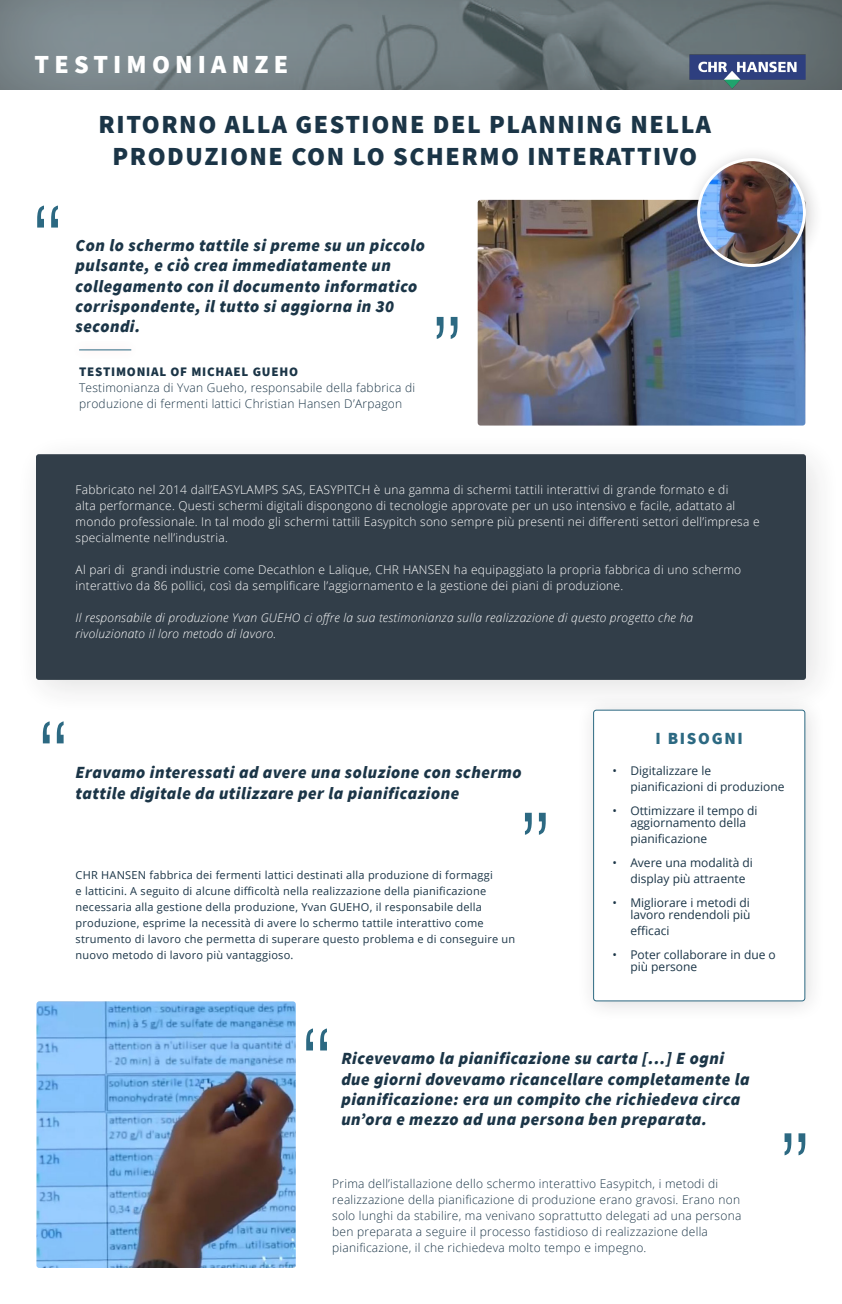
<style>
.page{position:relative;width:842px;height:1304px;background:#fff}
.page>*{position:absolute;margin:0;border:0;box-sizing:border-box;transform-origin:0 0}
.t1{font:300 condensed 98.3px "Helvetica LT";color:#2c6982}
.t2{font:900 26px/31.2px "Source Sans Pro";letter-spacing:.06em;color:#1b3547;text-align:center}
.t3{font:900 26px "Source Sans Pro";letter-spacing:.2em;color:#fff}
.t4{font:italic 900 17px/20.4px "Source Sans Pro";letter-spacing:.03em;color:#1b3547}
.t5{font:900 17px "Source Sans Pro";letter-spacing:.1em;color:#2c6982}
.t6{font:900 13px "Source Sans Pro";letter-spacing:.06em;color:#1b3547}
.t7{font:300 12px/16px "Open Sans";letter-spacing:.02em;color:#fff}
.t8{font:300 12px/16px "Open Sans";letter-spacing:.02em;color:#1b3547}
.t9{font:12px/12px "Open Sans";color:#1b3547}
.t10{font:italic 300 12px/16px "Open Sans";letter-spacing:.02em;color:#fff}
.t11{font:11px/16px "Open Sans";letter-spacing:.02em;color:#1b3547}
</style>
<div class="page">
<div style="left:0;top:0;width:842px;height:90px;background:#424240;opacity:.75"></div>
<hr style="left:79px;top:349px;width:52px;height:1px;background:#2c6982">
<div style="left:11px;top:430px;width:831px;height:289px;background:#231f20;opacity:.15"></div>
<div style="left:36px;top:454px;width:770px;height:226px;background:#323e49;border-radius:3px"></div>
<div style="left:576px;top:693px;width:250px;height:329px;background:#f8f7f8"></div>
<div style="left:594px;top:710px;width:211px;height:291px;background:#fff;border-radius:3px"></div>
<div style="left:593px;top:710px;width:212px;height:291px;border:1px solid #2c6982;border-radius:3px"></div>
<img style="left:478px;top:200px;width:327px;height:226px">
<div style="left:683px;top:145px;width:140px;height:140px;background:#231f20;opacity:.24"></div>
<img style="left:699px;top:160px;width:105px;height:106px;border-radius:53px">
<div style="left:697px;top:158px;width:109px;height:109px;border:3px solid #fff;border-radius:50%"></div>
<img style="left:690px;top:54px;width:115px;height:34px">
<img style="left:36px;top:1001px;width:260px;height:267px">
<p class="t3" style="left:34px;top:46px;width:255px">TESTIMONIANZE</p>
<p class="t1" style="left:33px;top:182px;width:31px">‘‘</p>
<p class="t2" style="left:99px;top:109px;width:614px">RITORNO ALLA GESTIONE DEL PLANNING NELLA<br>PRODUZIONE CON LO SCHERMO INTERATTIVO</p>
<p class="t4" style="left:76px;top:235px;width:351px">Con lo schermo tattile si preme su un piccolo pulsante, e ciò crea immediatamente un collegamento con il documento informatico corrispondente, il tutto si aggiorna in 30 secondi.</p>
<p class="t6" style="left:79px;top:362px;width:220px">TESTIMONIAL OF MICHAEL GUEHO</p>
<p class="t8" style="left:79px;top:379px;width:338px">Testimonianza di Yvan Gueho, responsabile della fabbrica di produzione di fermenti lattici Christian Hansen D’Arpagon</p>
<p class="t1" style="left:462px;top:362px;width:31px;rotate:-180deg">‘‘</p>
<p class="t7" style="left:76px;top:482px;width:686px">Fabbricato nel 2014 dall’EASYLAMPS SAS, EASYPITCH è una gamma di schermi tattili interattivi di grande formato e di<br>alta performance. Questi schermi digitali dispongono di tecnologie approvate per un uso intensivo e facile, adattato al mondo professionale. In tal modo gli schermi tattili Easypitch sono sempre più presenti nei differenti settori dell’impresa e specialmente nell’industria.</p>
<p class="t7" style="left:76px;top:562px;width:667px">Al pari di grandi industrie come Decathlon e Lalique, CHR HANSEN ha equipaggiato la propria fabbrica di uno schermo interattivo da 86 pollici, così da semplificare l’aggiornamento e la gestione dei piani di produzione.</p>
<p class="t10" style="left:76px;top:610px;width:619px">Il responsabile di produzione Yvan GUEHO ci offre la sua testimonianza sulla realizzazione di questo progetto che ha rivoluzionato il loro metodo di lavoro.</p>
<p class="t1" style="left:39px;top:698px;width:31px">‘‘</p>
<p class="t4" style="left:76px;top:762px;width:447px">Eravamo interessati ad avere una soluzione con schermo</p>
<p class="t4" style="left:76px;top:782px;width:385px">tattile digitale da utilizzare per la pianificazione</p>
<p class="t1" style="left:550px;top:858px;width:31px;rotate:-180deg">‘‘</p>
<p class="t11" style="left:76px;top:867px;width:441px">CHR HANSEN fabbrica dei fermenti lattici destinati alla produzione di formaggi<br>e latticini. A seguito di alcune difficoltà nella realizzazione della pianificazione necessaria alla gestione della produzione, Yvan GUEHO, il responsabile della produzione, esprime la necessità di avere lo schermo tattile interattivo come strumento di lavoro che permetta di superare questo problema e di conseguire un nuovo metodo di lavoro più vantaggioso.</p>
<p class="t5" style="left:656px;top:727px;width:89px">I BISOGNI</p>
<p class="t9" style="left:630px;top:762px;width:156px;line-height:16px;text-indent:-18px">• Digitalizzare le pianificazioni di produzione</p>
<p class="t9" style="left:612px;top:804px;width:147px;text-align:center">• Ottimizzare il tempo di aggiornamento della</p>
<p class="t9" style="left:630px;top:832px;width:78px">pianificazione</p>
<p class="t9" style="left:630px;top:854px;width:124px;line-height:16px;text-indent:-18px">• Avere una modalità di display più attraente</p>
<p class="t9" style="left:612px;top:896px;width:140px;text-align:right">• Migliorare i metodi di lavoro rendendoli più</p>
<p class="t9" style="left:630px;top:924px;width:41px">efficaci</p>
<p class="t9" style="left:630px;top:948px;width:147px;text-indent:-18px">• Poter collaborare in due o più persone</p>
<p class="t1" style="left:302px;top:1005px;width:31px">‘‘</p>
<p class="t4" style="left:341px;top:1048px;width:410px">Ricevevamo la pianificazione su carta [...] E ogni due giorni dovevamo ricancellare completamente la pianificazione: era un compito che richiedeva circa un’ora e mezzo ad una persona ben preparata.</p>
<p class="t8" style="left:332px;top:1176px;width:411px">Prima dell’istallazione dello schermo interattivo Easypitch, i metodi di realizzazione della pianificazione di produzione erano gravosi. Erano non solo lunghi da stabilire, ma venivano soprattutto delegati ad una persona ben preparata a seguire il processo fastidioso di realizzazione della pianificazione, il che richiedeva molto tempo e impegno.</p>
<p class="t1" style="left:809px;top:1179px;width:31px;rotate:-180deg">‘‘</p>
</div>
